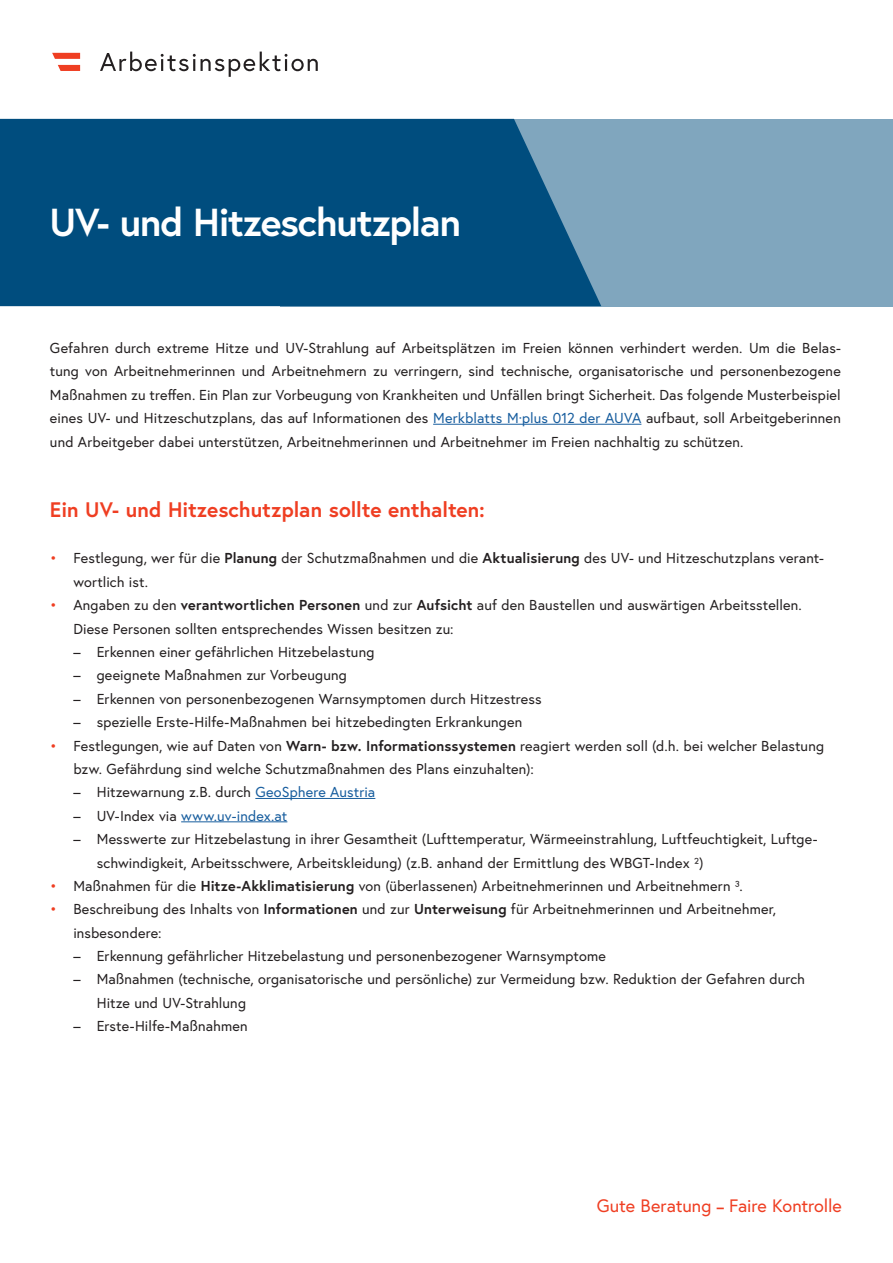
<style>
.page{position:relative;width:893px;height:1263px;background:#fff}
.page>*{position:absolute;margin:0;border:0;box-sizing:border-box;transform-origin:0 0}
.p_Titel{font:700 39px "Europa Austria";letter-spacing:-.03em;color:#fff}
.h2_ohne_Nummerierung{font:700 21px "Europa Austria";color:#ef3e22}
.t1{font:18px "Europa Austria";letter-spacing:-.005em;color:#ef3e22}
.p_Abstand_danach{font:14.4px/23.4px "Europa Austria";letter-spacing:.01em;color:#231f20}
.t2{font:14.4px "Europa Austria";letter-spacing:.01em;color:#175d9e}
.s1{color:#175d9e}
.s2{color:#ef3e22}
.s3{font-weight:700}
.s4{color:#231f20}
.s5{font-weight:700;font-size:14.4px}
</style>
<div class="page">
<svg style="left:100px;top:52px;width:218px;height:25px"></svg>
<svg style="left:52px;top:53px;width:28px;height:6px"></svg>
<svg style="left:58px;top:65px;width:22px;height:6px"></svg>
<hr style="left:433px;top:424px;width:208px;height:1px;background:#175d9e">
<hr style="left:255px;top:798px;width:120px;height:1px;background:#175d9e">
<hr style="left:181px;top:821px;width:106px;height:1px;background:#175d9e">
<div style="left:281px;top:119px;width:612px;height:187px;background:#80a6be"></div>
<svg style="left:0;top:119px;width:601px;height:187px;fill:#004d7e"></svg>
<p class="p_Titel" style="left:49px;top:196px;width:413px">UV- und Hitzeschutzplan</p>
<p class="p_Abstand_danach" style="left:50px;top:336px;width:792px;text-align:justify">Gefahren durch extreme Hitze und UV-Strahlung auf Arbeitsplätzen im Freien können verhindert werden. Um die Belas&shy;tung von Arbeitnehmerinnen und Arbeitnehmern zu verringern, sind technische, organisatorische und personenbezogene Maßnahmen zu treffen. Ein Plan zur Vorbeugung von Krankheiten und Unfällen bringt Sicherheit. Das folgende Musterbeispiel eines UV- und Hitzeschutzplans, das auf Informationen des <span class="s1">Merkblatts M·plus 012 der AUVA</span> aufbaut, soll Arbeitgeberinnen und Arbeitgeber dabei unterstützen, Arbeitnehmerinnen und Arbeitnehmer im Freien nachhaltig zu schützen.</p>
<h1 class="h2_ohne_Nummerierung" style="left:50px;top:495px;width:437px">Ein UV- und Hitzeschutzplan sollte enthalten:</h1>
<p class="p_Abstand_danach" style="left:73px;top:546px;width:752px;text-indent:-23px"><span class="s2">•</span> Festlegung, wer für die <span class="s3">Planung</span> der Schutzmaßnahmen und die <span class="s3">Aktualisierung</span> des UV- und Hitzeschutzplans verant&shy;wortlich ist.</p>
<p class="p_Abstand_danach" style="left:73px;top:593px;width:730px;text-indent:-23px"><span class="s2">•</span> Angaben zu den <span class="s3">verantwortlichen Personen</span> und zur <span class="s3">Aufsicht</span> auf den Baustellen und auswärtigen Arbeitsstellen.<br>Diese Personen sollten entsprechendes Wissen besitzen zu:</p>
<p class="p_Abstand_danach" style="left:73px;top:640px;width:303px">– Erkennen einer gefährlichen Hitzebelastung</p>
<p class="p_Abstand_danach" style="left:73px;top:663px;width:275px">– geeignete Maßnahmen zur Vorbeugung</p>
<p class="p_Abstand_danach" style="left:73px;top:687px;width:470px">– Erkennen von personenbezogenen Warnsymptomen durch Hitzestress</p>
<p class="p_Abstand_danach" style="left:73px;top:710px;width:450px">– spezielle Erste-Hilfe-Maßnahmen bei hitzebedingten Erkrankungen</p>
<p class="p_Abstand_danach" style="left:73px;top:733px;width:752px;text-indent:-23px"><span class="s2">•</span> Festlegungen, wie auf Daten von <span class="s3">Warn- bzw. Informationssystemen</span> reagiert werden soll (d.h. bei welcher Belastung bzw. Gefährdung sind welche Schutzmaßnahmen des Plans einzuhalten):</p>
<p class="p_Abstand_danach" style="left:73px;top:780px;width:303px">– Hitzewarnung z.B. durch <span class="s1">GeoSphere Austria</span></p>
<p class="t2" style="left:73px;top:806px;width:216px"><span class="s4">– UV-Index via</span> www.uv-index.at</p>
<p class="p_Abstand_danach" style="left:97px;top:827px;width:722px;text-indent:-23px">– Messwerte zur Hitzebelastung in ihrer Gesamtheit (Lufttemperatur, Wärmeeinstrahlung, Luftfeuchtigkeit, Luftge&shy;schwindigkeit, Arbeitsschwere, Arbeitskleidung) (z.B. anhand der Ermittlung des WBGT-Index 2)</p>
<p class="p_Abstand_danach" style="left:50px;top:874px;width:694px"><span class="s2">•</span> Maßnahmen für die <span class="s3">Hitze-Akklimatisierung</span> von (überlassenen) Arbeitnehmerinnen und Arbeitnehmern 3.</p>
<p class="p_Abstand_danach" style="left:73px;top:897px;width:704px;text-indent:-23px"><span class="s2">•</span> Beschreibung des Inhalts von <span class="s3">Informationen</span> und zur <span class="s3">Unterweisung</span> für Arbeitnehmerinnen und Arbeitnehmer, insbesondere:</p>
<p class="p_Abstand_danach" style="left:73px;top:944px;width:534px">– Erkennung gefährlicher Hitzebelastung und personenbezogener Warnsymptome</p>
<p class="p_Abstand_danach" style="left:97px;top:967px;width:710px;text-indent:-23px">– Maßnahmen (technische, organisatorische und persönliche) zur Vermeidung bzw. Reduktion der Gefahren durch<br>Hitze und UV-Strahlung</p>
<p class="p_Abstand_danach" style="left:73px;top:1014px;width:176px">– Erste-Hilfe-Maßnahmen</p>
<p class="t1" style="left:597px;top:1194px;width:247px">Gute Beratung <span class="s5">–</span> Faire Kontrolle</p>
</div>
